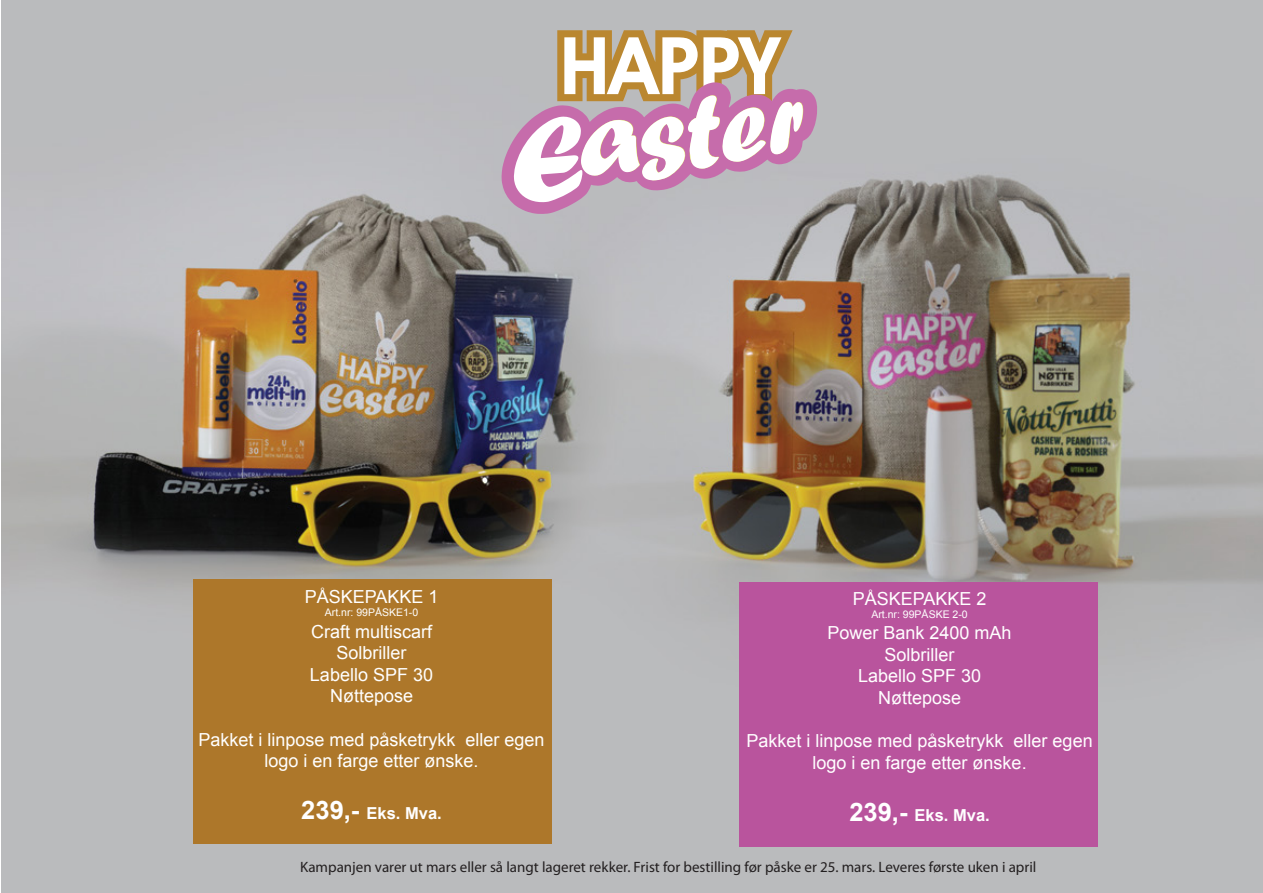
<style>
.page{position:relative;width:1263px;height:893px;background:#fff}
.page>*{position:absolute;margin:0;border:0;box-sizing:border-box;transform-origin:0 0}
.t1{font:18px/21.6px "Arial";color:#fff;text-align:center}
.t2{font:700 16.5px "Arial";color:#fff}
.t3{font:15px "Myriad Pro";color:#231f20}
.t4{font:10.5px "Arial";color:#fff}
.s1{font-size:25.5px}
</style>
<div class="page">
<img style="left:1px;top:0;width:1262px;height:893px">
<div style="left:193px;top:579px;width:358px;height:264px;background:#ad772a"></div>
<div style="left:740px;top:582px;width:358px;height:264px;background:#b9549d"></div>
<svg style="left:502px;top:30px;width:315px;height:184px"></svg>
<p class="t1" style="left:305px;top:586px;width:135px">PÅSKEPAKKE 1</p>
<p class="t4" style="left:325px;top:605px;width:95px">Art.nr: 99PÅSKE1-0</p>
<p class="t1" style="left:310px;top:621px;width:125px">Craft multiscarf<br>Solbriller<br>Labello SPF 30<br>Nøttepose</p>
<p class="t1" style="left:198px;top:729px;width:348px">Pakket i linpose med påsketrykk eller egen logo i en farge etter ønske.</p>
<p class="t2" style="left:301px;top:803px;width:142px"><span class="s1">239,-</span> Eks. Mva.</p>
<p class="t3" style="left:300px;top:859px;width:738px">Kampanjen varer ut mars eller så langt lageret rekker. Frist for bestilling før påske er 25. mars. Leveres første uken i april</p>
<p class="t1" style="left:853px;top:588px;width:135px">PÅSKEPAKKE 2</p>
<p class="t4" style="left:871px;top:607px;width:98px">Art.nr: 99PÅSKE 2-0</p>
<p class="t1" style="left:827px;top:622px;width:186px">Power Bank 2400 mAh<br>Solbriller<br>Labello SPF 30<br>Nøttepose</p>
<p class="t1" style="left:746px;top:730px;width:348px">Pakket i linpose med påsketrykk eller egen logo i en farge etter ønske.</p>
<p class="t2" style="left:849px;top:804px;width:142px"><span class="s1">239,-</span> Eks. Mva.</p>
</div>
